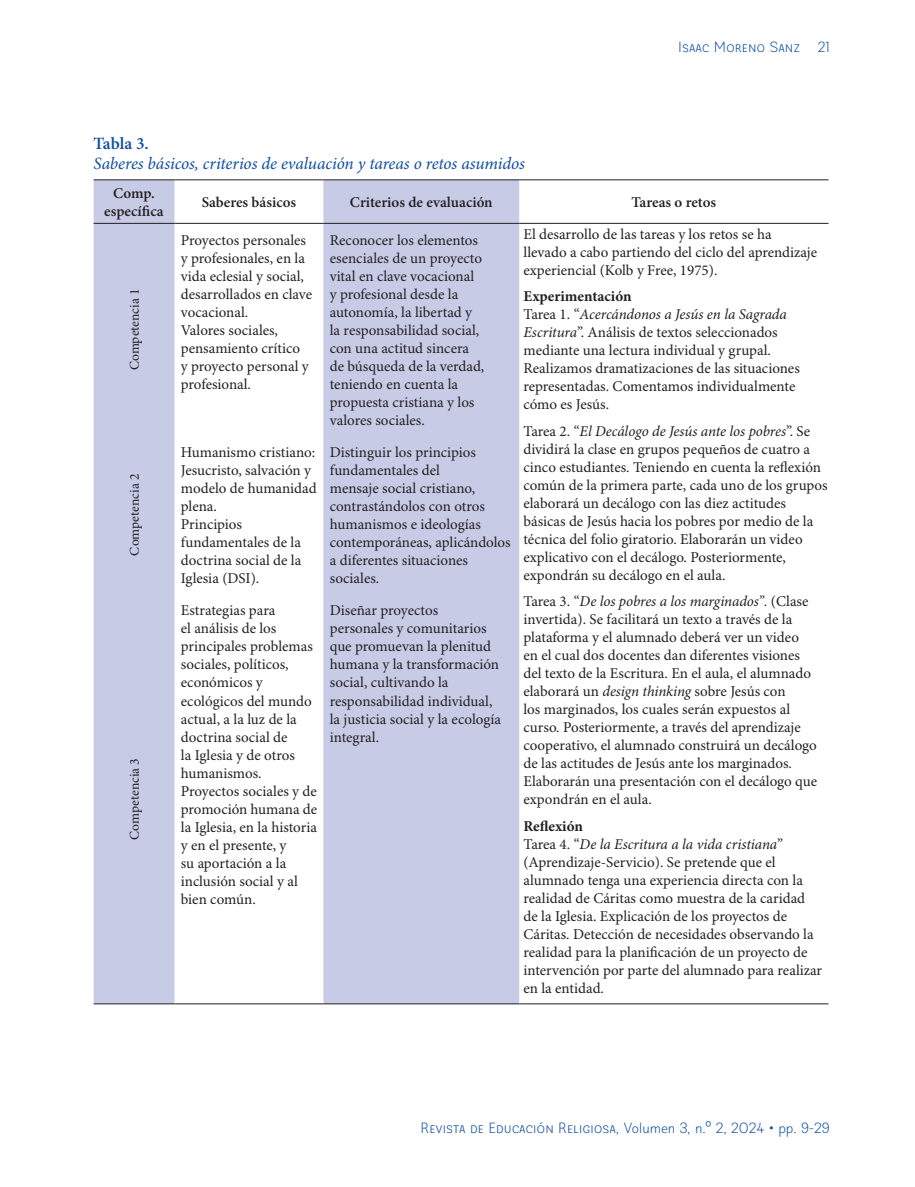
<style>
.page{position:relative;width:915px;height:1187px;background:#fff}
.page>*{position:absolute;margin:0;border:0;box-sizing:border-box;transform-origin:0 0}
.t1{font:italic 17.25px "Minion Pro";letter-spacing:-.005em;color:#0d4da1}
.t2{font:600 17.25px "Minion Pro";letter-spacing:-.005em;color:#0d4da1}
.t3{font:15px/18px "Minion Pro";color:#231f20}
.t4{font:15px "Biblioteca Sans";color:#0d4da1}
.t5{font:600 15px/18px "Minion Pro";color:#231f20;text-align:center}
.t6{font:13.5px "Minion Pro";color:#231f20}
.s1{font-weight:700}
.s2{font-style:italic}
</style>
<div class="page">
<svg style="left:94px;top:180px;width:425px;height:823px;fill:#c7cbe6"></svg>
<hr style="left:94px;top:179px;width:80px;height:1px;background:#231f20">
<hr style="left:174px;top:179px;width:149px;height:1px;background:#231f20">
<hr style="left:323px;top:179px;width:196px;height:1px;background:#231f20">
<hr style="left:519px;top:179px;width:309px;height:1px;background:#231f20">
<hr style="left:94px;top:223px;width:80px;height:1px;background:#231f20">
<hr style="left:174px;top:223px;width:149px;height:1px;background:#231f20">
<hr style="left:323px;top:223px;width:196px;height:1px;background:#231f20">
<hr style="left:519px;top:223px;width:309px;height:1px;background:#231f20">
<hr style="left:94px;top:1003px;width:80px;height:1px;background:#231f20">
<hr style="left:174px;top:1003px;width:149px;height:1px;background:#231f20">
<hr style="left:323px;top:1003px;width:196px;height:1px;background:#231f20">
<hr style="left:519px;top:1003px;width:309px;height:1px;background:#231f20">
<p class="t4" style="left:678px;top:39px;width:153px">Isaac Moreno Sanz 21</p>
<p class="t2" style="left:94px;top:133px;width:57px">Tabla 3.</p>
<p class="t1" style="left:94px;top:153px;width:432px">Saberes básicos, criterios de evaluación y tareas o retos asumidos</p>
<p class="t5" style="left:104px;top:185px;width:61px">Comp. específica</p>
<p class="t5" style="left:202px;top:194px;width:96px">Saberes básicos</p>
<p class="t5" style="left:350px;top:194px;width:144px">Criterios de evaluación</p>
<p class="t5" style="left:631px;top:194px;width:86px">Tareas o retos</p>
<p class="t6" style="left:126px;top:370px;width:83px;rotate:-90deg">Competencia 1</p>
<p class="t6" style="left:126px;top:555px;width:83px;rotate:-90deg">Competencia 2</p>
<p class="t6" style="left:126px;top:839px;width:83px;rotate:-90deg">Competencia 3</p>
<p class="t3" style="left:181px;top:232px;width:133px">Proyectos personales y profesionales, en la vida eclesial y social, desarrollados en clave vocacional.<br>Valores sociales, pensamiento crítico<br>y proyecto personal y profesional.</p>
<p class="t3" style="left:330px;top:232px;width:156px">Reconocer los elementos esenciales de un proyecto vital en clave vocacional y profesional desde la autonomía, la libertad y la responsabilidad social, con una actitud sincera de búsqueda de la verdad, teniendo en cuenta la propuesta cristiana y los valores sociales.</p>
<p class="t3" style="left:523px;top:225px;width:295px">El desarrollo de las tareas y los retos se ha llevado a cabo partiendo del ciclo del aprendizaje experiencial (Kolb y Free, 1975).</p>
<p class="t3" style="left:523px;top:288px;width:278px"><span class="s1">Experimentación<br></span>Tarea 1. “<span class="s2">Acercándonos a Jesús en la Sagrada Escritura</span>”. Análisis de textos seleccionados mediante una lectura individual y grupal.<br>Realizamos dramatizaciones de las situaciones representadas. Comentamos individualmente cómo es Jesús.</p>
<p class="t3" style="left:523px;top:422px;width:305px">Tarea 2. “<span class="s2">El Decálogo de Jesús ante los pobres</span>”. Se dividirá la clase en grupos pequeños de cuatro a cinco estudiantes. Teniendo en cuenta la reflexión común de la primera parte, cada uno de los grupos elaborará un decálogo con las diez actitudes básicas de Jesús hacia los pobres por medio de la técnica del folio giratorio. Elaborarán un video explicativo con el decálogo. Posteriormente, expondrán su decálogo en el aula.</p>
<p class="t3" style="left:523px;top:593px;width:295px">Tarea 3. “<span class="s2">De los pobres a los marginados”.</span> (Clase invertida). Se facilitará un texto a través de la plataforma y el alumnado deberá ver un video en el cual dos docentes dan diferentes visiones del texto de la Escritura. En el aula, el alumnado elaborará un <span class="s2">design thinking</span> sobre Jesús con<br>los marginados, los cuales serán expuestos al curso. Posteriormente, a través del aprendizaje cooperativo, el alumnado construirá un decálogo de las actitudes de Jesús ante los marginados.<br>Elaborarán una presentación con el decálogo que expondrán en el aula.</p>
<p class="t3" style="left:523px;top:817px;width:300px"><span class="s1">Reflexión<br></span>Tarea 4. “<span class="s2">De la Escritura a la vida cristiana</span>” (Aprendizaje-Servicio). Se pretende que el alumnado tenga una experiencia directa con la realidad de Cáritas como muestra de la caridad de la Iglesia. Explicación de los proyectos de Cáritas. Detección de necesidades observando la realidad para la planificación de un proyecto de intervención por parte del alumnado para realizar en la entidad.</p>
<p class="t3" style="left:181px;top:444px;width:137px">Humanismo cristiano:<br>Jesucristo, salvación y modelo de humanidad plena.<br>Principios fundamentales de la doctrina social de la<br>Iglesia (DSI).</p>
<p class="t3" style="left:330px;top:444px;width:182px">Distinguir los principios fundamentales del<br>mensaje social cristiano, contrastándolos con otros humanismos e ideologías contemporáneas, aplicándolos a diferentes situaciones sociales.</p>
<p class="t3" style="left:181px;top:602px;width:138px">Estrategias para<br>el análisis de los principales problemas sociales, políticos, económicos y ecológicos del mundo actual, a la luz de la doctrina social de<br>la Iglesia y de otros humanismos.<br>Proyectos sociales y de promoción humana de la Iglesia, en la historia y en el presente, y<br>su aportación a la inclusión social y al bien común.</p>
<p class="t3" style="left:330px;top:602px;width:173px">Diseñar proyectos personales y comunitarios que promuevan la plenitud humana y la transformación social, cultivando la responsabilidad individual, la justicia social y la ecología integral.</p>
<p class="t4" style="left:420px;top:1119px;width:411px">Revista de Educación Religiosa, Volumen 3, n.º 2, 2024 • pp. 9-29</p>
</div>
